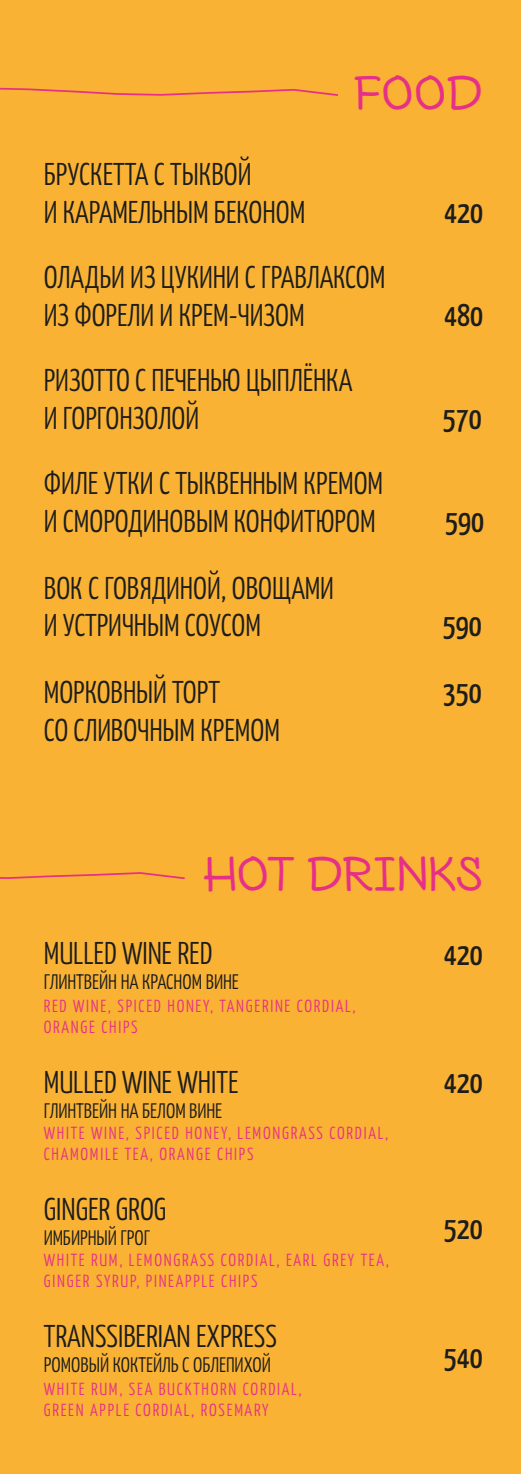
<style>
.page{position:relative;width:521px;height:1474px;background:#fff}
.page>*{position:absolute;margin:0;border:0;box-sizing:border-box;transform-origin:0 0}
.t1{font:expanded 48.12px "Nexa Rust Handmade";color:#e63087}
.t2{font:200 31.5px/37.8px "Yanone Kaffeesatz";color:#1d1d1b}
.t3{font:200 21px "Yanone Kaffeesatz";color:#1d1d1b}
.t4{font:200 17.5px/21px "Yanone Kaffeesatz";letter-spacing:.1em;color:#e63087}
</style>
<div class="page">
<div style="left:0;top:0;width:521px;height:1473px;background:#f9b234"></div>
<svg style="left:0;top:87px;width:338px;height:9px"></svg>
<svg style="left:0;top:872px;width:185px;height:8px"></svg>
<p class="t2" style="left:44px;top:153px;width:263px">БРУСКЕТТА С ТЫКВОЙ<br>И КАРАМЕЛЬНЫМ БЕКОНОМ</p>
<h1 class="t1" style="left:353px;top:66px;width:131px">FOOD</h1>
<p class="t2" style="left:444px;top:191px;width:40px">420</p>
<p class="t2" style="left:44px;top:256px;width:343px">ОЛАДЬИ ИЗ ЦУКИНИ С ГРАВЛАКСОМ<br>ИЗ ФОРЕЛИ И КРЕМ-ЧИЗОМ</p>
<p class="t2" style="left:44px;top:359px;width:310px">РИЗОТТО С ПЕЧЕНЬЮ ЦЫПЛЁНКА<br>И ГОРГОНЗОЛОЙ</p>
<p class="t2" style="left:44px;top:462px;width:341px">ФИЛЕ УТКИ С ТЫКВЕННЫМ КРЕМОМ<br>И СМОРОДИНОВЫМ КОНФИТЮРОМ</p>
<p class="t2" style="left:44px;top:566px;width:292px">ВОК С ГОВЯДИНОЙ, ОВОЩАМИ<br>И УСТРИЧНЫМ СОУСОМ</p>
<p class="t2" style="left:444px;top:293px;width:40px">480</p>
<p class="t2" style="left:443px;top:397px;width:40px">570</p>
<p class="t2" style="left:445px;top:500px;width:40px">590</p>
<p class="t2" style="left:443px;top:604px;width:40px">590</p>
<p class="t2" style="left:44px;top:671px;width:238px">МОРКОВНЫЙ ТОРТ<br>СО СЛИВОЧНЫМ КРЕМОМ</p>
<p class="t2" style="left:443px;top:671px;width:40px">350</p>
<h1 class="t1" style="left:203px;top:848px;width:282px">HOT DRINKS</h1>
<p class="t2" style="left:44px;top:932px;width:170px">MULLED WINE RED</p>
<p class="t3" style="left:44px;top:967px;width:196px">ГЛИНТВЕЙН НА КРАСНОМ ВИНЕ</p>
<p class="t4" style="left:44px;top:994px;width:313px">RED WINE, SPICED HONEY, TANGERINE CORDIAL,<br>ORANGE CHIPS</p>
<p class="t2" style="left:44px;top:1061px;width:196px">MULLED WINE WHITE</p>
<p class="t3" style="left:44px;top:1095px;width:180px">ГЛИНТВЕЙН НА БЕЛОМ ВИНЕ</p>
<p class="t2" style="left:444px;top:932px;width:40px">420</p>
<p class="t2" style="left:444px;top:1061px;width:40px">420</p>
<p class="t4" style="left:44px;top:1121px;width:346px">WHITE WINE, SPICED HONEY, LEMONGRASS CORDIAL,<br>CHAMOMILE TEA, ORANGE CHIPS</p>
<p class="t2" style="left:44px;top:1188px;width:124px">GINGER GROG</p>
<p class="t3" style="left:44px;top:1222px;width:108px">ИМБИРНЫЙ ГРОГ</p>
<p class="t2" style="left:444px;top:1207px;width:40px">520</p>
<p class="t4" style="left:44px;top:1248px;width:347px">WHITE RUM, LEMONGRASS CORDIAL, EARL GREY TEA,<br>GINGER SYRUP, PINEAPPLE CHIPS</p>
<p class="t2" style="left:44px;top:1315px;width:235px">TRANSSIBERIAN EXPRESS</p>
<p class="t3" style="left:44px;top:1349px;width:229px">РОМОВЫЙ КОКТЕЙЛЬ С ОБЛЕПИХОЙ</p>
<p class="t2" style="left:444px;top:1336px;width:40px">540</p>
<p class="t4" style="left:44px;top:1377px;width:259px">WHITE RUM, SEA BUCKTHORN CORDIAL,<br>GREEN APPLE CORDIAL, ROSEMARY</p>
</div>
